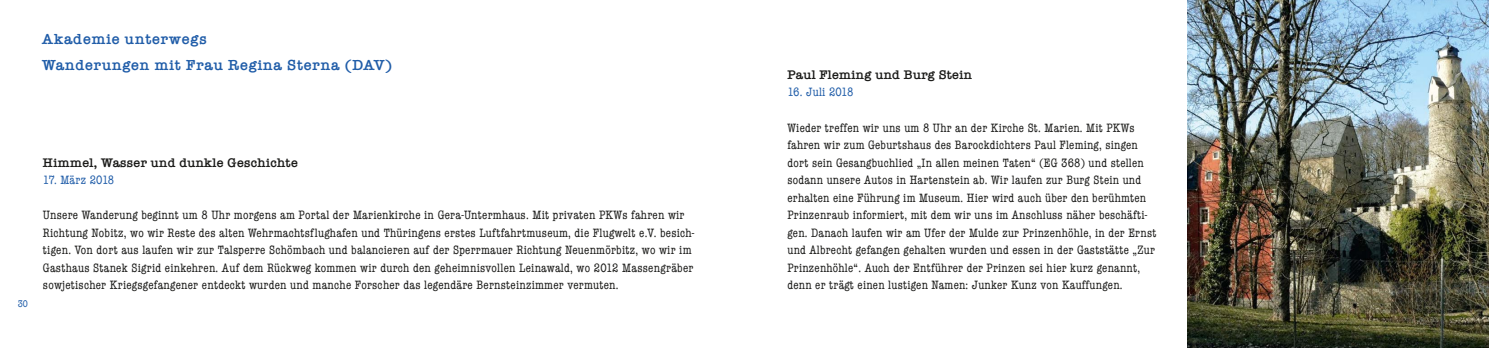
<style>
.page{position:relative;width:1489px;height:348px;background:#fff}
.page>*{position:absolute;margin:0;border:0;box-sizing:border-box;transform-origin:0 0}
.t1{font:600 15px/26.2px "American Typewriter";letter-spacing:.05em;color:#1f5ca8}
.t2{font:600 12.88px "American Typewriter";letter-spacing:.02em;color:#1a1a18}
.t3{font:condensed 12.5px/17.5px "American Typewriter";letter-spacing:.02em;color:#1a1a18}
.t4{font:condensed 12.5px "American Typewriter";letter-spacing:.02em;color:#1f5ca8}
.t5{font:condensed 10px "American Typewriter";color:#1f5ca8}
</style>
<div class="page">
<img style="left:1187px;top:0;width:301px;height:347px">
<p class="t1" style="left:42px;top:25px;width:352px">Akademie unterwegs<br>Wanderungen mit Frau Regina Sterna (DAV)</p>
<p class="t5" style="left:18px;top:295px;width:12px">30</p>
<p class="t2" style="left:43px;top:152px;width:256px">Himmel, Wasser und dunkle Geschichte</p>
<p class="t4" style="left:43px;top:170px;width:73px">17. März 2018</p>
<p class="t3" style="left:43px;top:205px;width:653px">Unsere Wanderung beginnt um 8 Uhr morgens am Portal der Marienkirche in Gera-Untermhaus. Mit privaten PKWs fahren wir Richtung Nobitz, wo wir Reste des alten Wehrmachtsflughafen und Thüringens erstes Luftfahrtmuseum, die Flugwelt e.V. besich&shy;tigen. Von dort aus laufen wir zur Talsperre Schömbach und balancieren auf der Sperrmauer Richtung Neuenmörbitz, wo wir im Gasthaus Stanek Sigrid einkehren. Auf dem Rückweg kommen wir durch den geheimnisvollen Leinawald, wo 2012 Massengräber sowjetischer Kriegsgefangener entdeckt wurden und manche Forscher das legendäre Bernsteinzimmer vermuten.</p>
<p class="t2" style="left:787px;top:65px;width:186px">Paul Fleming und Burg Stein</p>
<p class="t4" style="left:787px;top:83px;width:68px">16. Juli 2018</p>
<p class="t3" style="left:787px;top:118px;width:370px">Wieder treffen wir uns um 8 Uhr an der Kirche St. Marien. Mit PKWs fahren wir zum Geburtshaus des Barockdichters Paul Fleming, singen dort sein Gesangbuchlied „In allen meinen Taten“ (EG 368) und stellen sodann unsere Autos in Hartenstein ab. Wir laufen zur Burg Stein und erhalten eine Führung im Museum. Hier wird auch über den berühmten Prinzenraub informiert, mit dem wir uns im Anschluss näher beschäfti&shy;gen. Danach laufen wir am Ufer der Mulde zur Prinzenhöhle, in der Ernst und Albrecht gefangen gehalten wurden und essen in der Gaststätte „Zur Prinzenhöhle“. Auch der Entführer der Prinzen sei hier kurz genannt, denn er trägt einen lustigen Namen: Junker Kunz von Kauffungen.</p>
</div>
